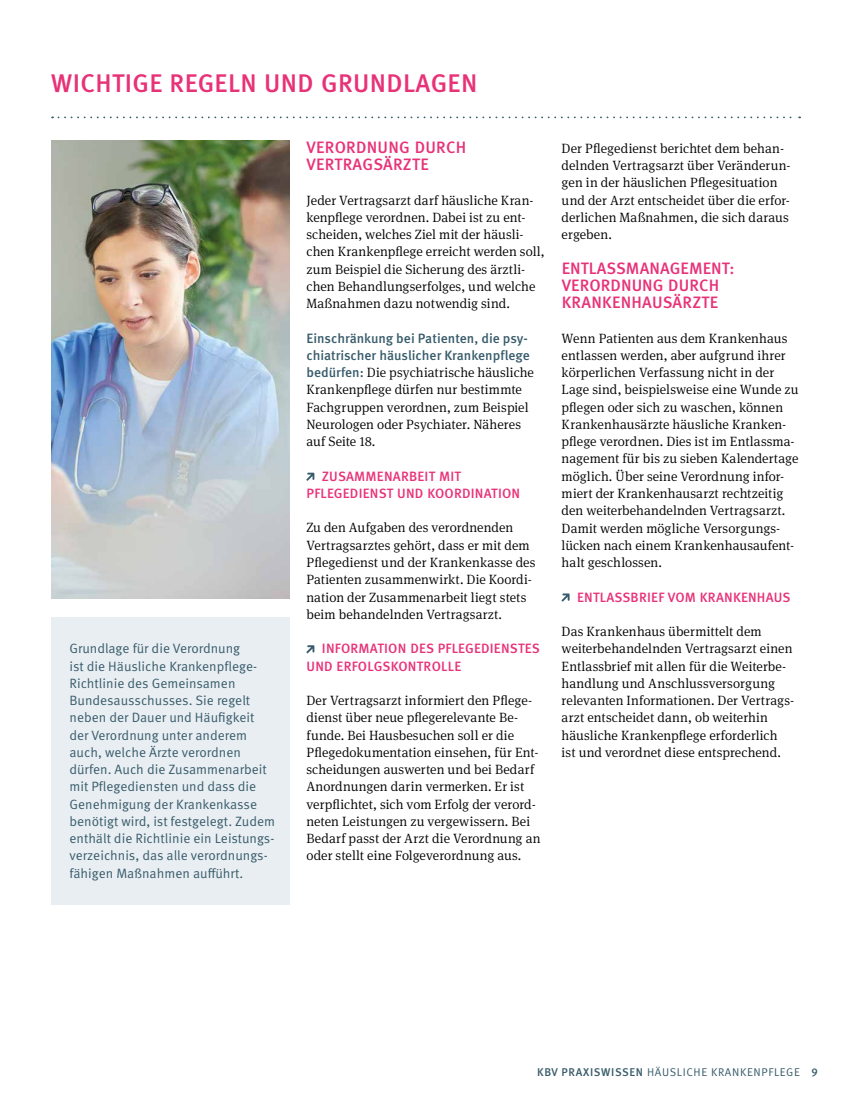
<style>
.page{position:relative;width:851px;height:1106px;background:#fff}
.page>*{position:absolute;margin:0;border:0;box-sizing:border-box;transform-origin:0 0}
.t1{font:500 25.5px "Meta Pro";letter-spacing:.015em;color:#e83278}
.t2{font:500 16.5px/17.2px "Meta Pro";letter-spacing:.01em;color:#e83278}
.t3{font:300 13.5px/17.2px "Meta Serif OT";letter-spacing:.005em;color:#000}
.t4{font:13.5px/17.2px "Meta Pro Norm";color:#385c6b}
.t5{font:500 13.5px/17.2px "Meta Pro";letter-spacing:.015em;color:#e83278}
.t6{font:500 13.5px/17.2px "Meta Pro";color:#385c6b}
.t7{font:11.25px "Meta Pro Norm";letter-spacing:.06em;color:#385c6b}
.s1{font-family:"Meta Pro";font-weight:500;color:#385c6b}
.s2{font-family:"Meta Pro";font-weight:500}
</style>
<div class="page">
<div style="left:51px;top:617px;width:238px;height:288px;background:#e9eef2"></div>
<svg style="left:306px;top:472px;width:8px;height:8px"></svg>
<svg style="left:306px;top:645px;width:8px;height:8px"></svg>
<svg style="left:561px;top:593px;width:8px;height:8px"></svg>
<svg style="left:52px;top:116px;width:748px;height:2px"></svg>
<img style="left:51px;top:140px;width:238px;height:458px">
<h1 class="t1" style="left:51px;top:64px;width:427px">WICHTIGE REGELN UND GRUNDLAGEN</h1>
<p class="t4" style="left:69px;top:639px;width:207px">Grundlage für die Verordnung<br>ist die Häusliche Krankenpflege-<br>Richtlinie des Gemeinsamen<br>Bundesausschusses. Sie regelt neben der Dauer und Häufigkeit der Verordnung unter anderem auch, welche Ärzte verordnen dürfen. Auch die Zusammenarbeit mit Pflegediensten und dass die<br>Genehmigung der Krankenkasse benötigt wird, ist festgelegt. Zudem enthält die Richtlinie ein Leistungs&shy;verzeichnis, das alle verordnungs&shy;fähigen Maßnahmen aufführt.</p>
<p class="t2" style="left:306px;top:137px;width:161px">VERORDNUNG DURCH<br>VERTRAGSÄRZTE</p>
<p class="t3" style="left:306px;top:191px;width:240px">Jeder Vertragsarzt darf häusliche Kran&shy;kenpflege verordnen. Dabei ist zu ent&shy;scheiden, welches Ziel mit der häusli&shy;chen Krankenpflege erreicht werden soll, zum Beispiel die Sicherung des ärztli&shy;chen Behandlungserfolges, und welche Maßnahmen dazu notwendig sind.</p>
<p class="t6" style="left:306px;top:328px;width:225px">Einschränkung bei Patienten, die psy&shy;chiatrischer häuslicher Krankenpflege</p>
<p class="t3" style="left:306px;top:364px;width:229px"><span class="s1">bedürfen:</span> Die psychiatrische häusliche Krankenpflege dürfen nur bestimmte Fachgruppen verordnen, zum Beispiel Neurologen oder Psychiater. Näheres auf Seite 18.</p>
<p class="t5" style="left:306px;top:466px;width:215px;text-indent:15px">ZUSAMMENARBEIT MIT<br>PFLEGEDIENST UND KOORDINATION</p>
<p class="t3" style="left:306px;top:519px;width:230px">Zu den Aufgaben des verordnenden Vertragsarztes gehört, dass er mit dem Pflegedienst und der Krankenkasse des Patienten zusammenwirkt. Die Koordi&shy;nation der Zusammenarbeit liegt stets beim behandelnden Vertragsarzt.</p>
<p class="t5" style="left:306px;top:639px;width:235px;text-indent:15px">INFORMATION DES PFLEGEDIENSTES<br>UND ERFOLGSKONTROLLE</p>
<p class="t3" style="left:306px;top:691px;width:236px">Der Vertragsarzt informiert den Pflege&shy;dienst über neue pflegerelevante Be&shy;funde. Bei Hausbesuchen soll er die Pflegedokumentation einsehen, für Ent&shy;scheidungen auswerten und bei Bedarf Anordnungen darin vermerken. Er ist verpflichtet, sich vom Erfolg der verord&shy;neten Leistungen zu vergewissern. Bei Bedarf passt der Arzt die Verordnung an oder stellt eine Folgeverordnung aus.</p>
<p class="t3" style="left:561px;top:139px;width:230px">Der Pflegedienst berichtet dem behan&shy;delnden Vertragsarzt über Veränderun&shy;gen in der häuslichen Pflegesituation und der Arzt entscheidet über die erfor&shy;derlichen Maßnahmen, die sich daraus ergeben.</p>
<p class="t2" style="left:561px;top:258px;width:174px">ENTLASSMANAGEMENT:<br>VERORDNUNG DURCH<br>KRANKENHAUSÄRZTE</p>
<p class="t3" style="left:561px;top:329px;width:238px">Wenn Patienten aus dem Krankenhaus entlassen werden, aber aufgrund ihrer körperlichen Verfassung nicht in der Lage sind, beispielsweise eine Wunde zu pflegen oder sich zu waschen, können Krankenhausärzte häusliche Kranken&shy;pflege verordnen. Dies ist im Entlassma&shy;nagement für bis zu sieben Kalendertage möglich. Über seine Verordnung infor&shy;miert der Krankenhausarzt rechtzeitig den weiterbehandelnden Vertragsarzt.<br>Damit werden mögliche Versorgungs&shy;lücken nach einem Krankenhausaufent&shy;halt geschlossen.</p>
<p class="t5" style="left:577px;top:587px;width:215px">ENTLASSBRIEF VOM KRANKENHAUS</p>
<p class="t3" style="left:561px;top:622px;width:234px">Das Krankenhaus übermittelt dem weiterbehandelnden Vertragsarzt einen Entlassbrief mit allen für die Weiterbe&shy;handlung und Anschlussversorgung relevanten Informationen. Der Vertrags&shy;arzt entscheidet dann, ob weiterhin häusliche Krankenpflege erforderlich ist und verordnet diese entsprechend.</p>
<p class="t7" style="left:537px;top:1063px;width:282px"><span class="s2">KBV PRAXISWISSEN</span> HÄUSLICHE KRANKENPFLEGE <span class="s2">9</span></p>
</div>
